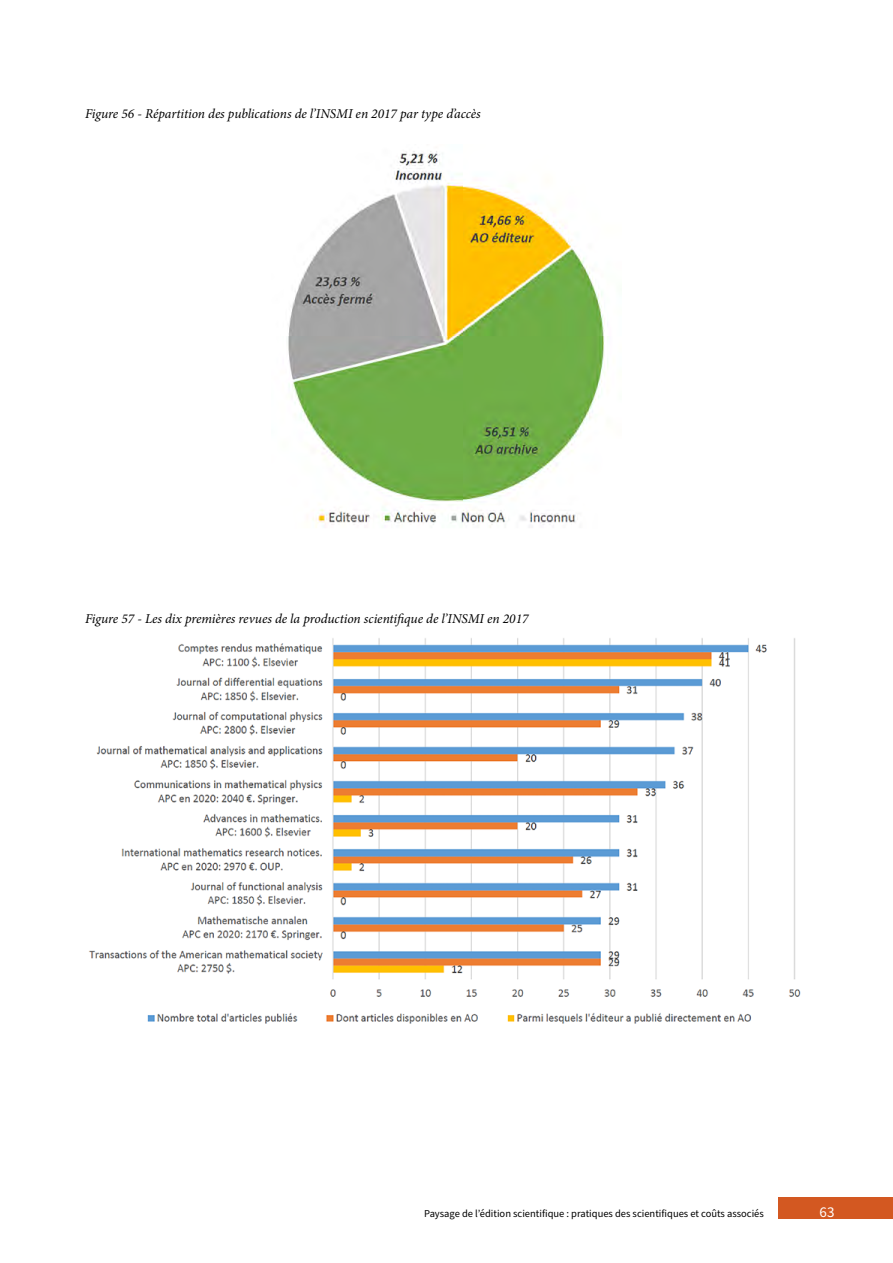
<style>
.page{position:relative;width:893px;height:1263px;background:#fff}
.page>*{position:absolute;margin:0;border:0;box-sizing:border-box;transform-origin:0 0}
.t1{font:15px "Source Sans Pro";color:#fff}
.t2{font:italic 13.5px "Minion Pro";letter-spacing:-.005em;color:#000}
.t3{font:10.5px "Source Sans Pro";color:#000}
</style>
<div class="page">
<div style="left:778px;top:1197px;width:115px;height:21px;background:#d35821"></div>
<img style="left:288px;top:151px;width:320px;height:377px">
<img style="left:89px;top:638px;width:712px;height:386px">
<p class="t2" style="left:85px;top:104px;width:397px">Figure 56 - Répartition des publications de l’INSMI en 2017 par type d’accès</p>
<p class="t2" style="left:85px;top:610px;width:445px">Figure 57 - Les dix premières revues de la production scientifique de l’INSMI en 2017</p>
<p class="t3" style="left:424px;top:1207px;width:341px">Paysage de l’édition scientifique : pratiques des scientifiques et coûts associés</p>
<p class="t1" style="left:820px;top:1202px;width:16px">63</p>
</div>
